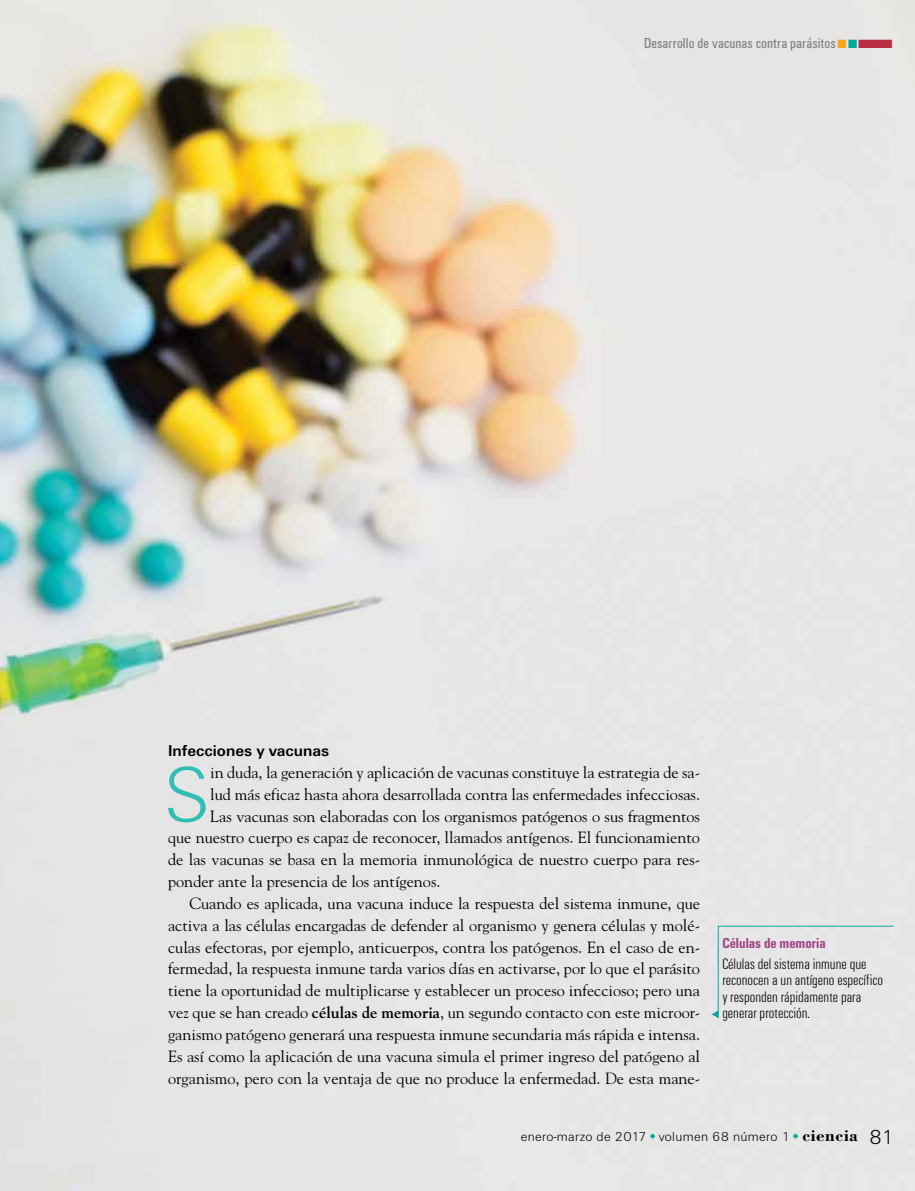
<style>
.page{position:relative;width:915px;height:1191px;background:#fff}
.page>*{position:absolute;margin:0;border:0;box-sizing:border-box;transform-origin:0 0}
.t1{font:300 81.6px "Unitus T";color:#32bdb5}
.t2{font:16.2px "Goudy";color:#000}
.t3{font:700 16.2px "Unitus T";color:#000}
.t4{font:300 condensed 15.75px/16.5px "Unitus T";color:#000}
.t5{font:condensed 15px "Unitus T";letter-spacing:.005em;color:#808285}
.t6{font:700 condensed 15px "Unitus T";color:#a2468a}
.t7{font:300 13.5px "Unitus T";letter-spacing:.02em;color:#000}
.t8{font:12px "Zapf Dingbats ITC";color:#faa41d}
.s1{color:#faa41d}
.s2{color:#00a99b}
.s3{color:#bb2d45}
.s4{font-weight:700}
.s5{font-family:"Bodoni";font-weight:700;font-size:17.25px}
.s6{font-size:21px}
</style>
<div class="page">
<img style="left:0;top:0;width:914px;height:1191px">
<div style="left:711px;top:925px;width:183px;height:93px;background:#e5e5e5"></div>
<svg style="left:835px;top:39px;width:14px;height:10px"></svg>
<svg style="left:649px;top:1132px;width:6px;height:6px"></svg>
<svg style="left:792px;top:1132px;width:6px;height:6px"></svg>
<p class="t5" style="left:644px;top:34px;width:248px">Desarrollo de vacunas contra parásitos<span class="s1">■</span> <span class="s2">■</span><span class="s3">■</span></p>
<p class="t8" style="left:837px;top:38px;width:11px">■</p>
<p class="t3" style="left:168px;top:741px;width:163px">Infecciones y vacunas</p>
<h1 class="t1" style="left:163px;top:747px;width:48px">S</h1>
<p class="t2" style="left:210px;top:762px;width:491px">in duda, la generación y aplicación de vacunas constituye la estrategia de sa-</p>
<p class="t2" style="left:210px;top:784px;width:491px">lud más eficaz hasta ahora desarrollada contra las enfermedades infecciosas.</p>
<p class="t2" style="left:210px;top:806px;width:491px">Las vacunas son elaboradas con los organismos patógenos o sus fragmentos</p>
<p class="t2" style="left:168px;top:827px;width:533px">que nuestro cuerpo es capaz de reconocer, llamados antígenos. El funcionamiento</p>
<p class="t2" style="left:168px;top:849px;width:533px">de las vacunas se basa en la memoria inmunológica de nuestro cuerpo para res-</p>
<p class="t2" style="left:168px;top:871px;width:274px">ponder ante la presencia de los antígenos.</p>
<p class="t2" style="left:189px;top:893px;width:512px">Cuando es aplicada, una vacuna induce la respuesta del sistema inmune, que</p>
<p class="t2" style="left:168px;top:915px;width:533px">activa a las células encargadas de defender al organismo y genera células y molé-</p>
<p class="t2" style="left:168px;top:937px;width:533px">culas efectoras, por ejemplo, anticuerpos, contra los patógenos. En el caso de en-</p>
<p class="t2" style="left:168px;top:958px;width:533px">fermedad, la respuesta inmune tarda varios días en activarse, por lo que el parásito</p>
<p class="t2" style="left:168px;top:980px;width:533px">tiene la oportunidad de multiplicarse y establecer un proceso infeccioso; pero una</p>
<p class="t2" style="left:168px;top:1002px;width:533px">vez que se han creado <span class="s4">células de memoria</span>, un segundo contacto con este microor-</p>
<p class="t2" style="left:168px;top:1024px;width:533px">ganismo patógeno generará una respuesta inmune secundaria más rápida e intensa.</p>
<p class="t2" style="left:168px;top:1046px;width:533px">Es así como la aplicación de una vacuna simula el primer ingreso del patógeno al</p>
<p class="t2" style="left:168px;top:1068px;width:533px">organismo, pero con la ventaja de que no produce la enfermedad. De esta mane-</p>
<p class="t6" style="left:722px;top:934px;width:105px">Células de memoria</p>
<p class="t4" style="left:722px;top:954px;width:162px">Células del sistema inmune que reconocen a un antígeno específico y responden rápidamente para generar protección.</p>
<p class="t7" style="left:520px;top:1128px;width:374px">enero-marzo de 2017 volumen 68 número 1 <span class="s5">ciencia</span> <span class="s6">81</span></p>
</div>
